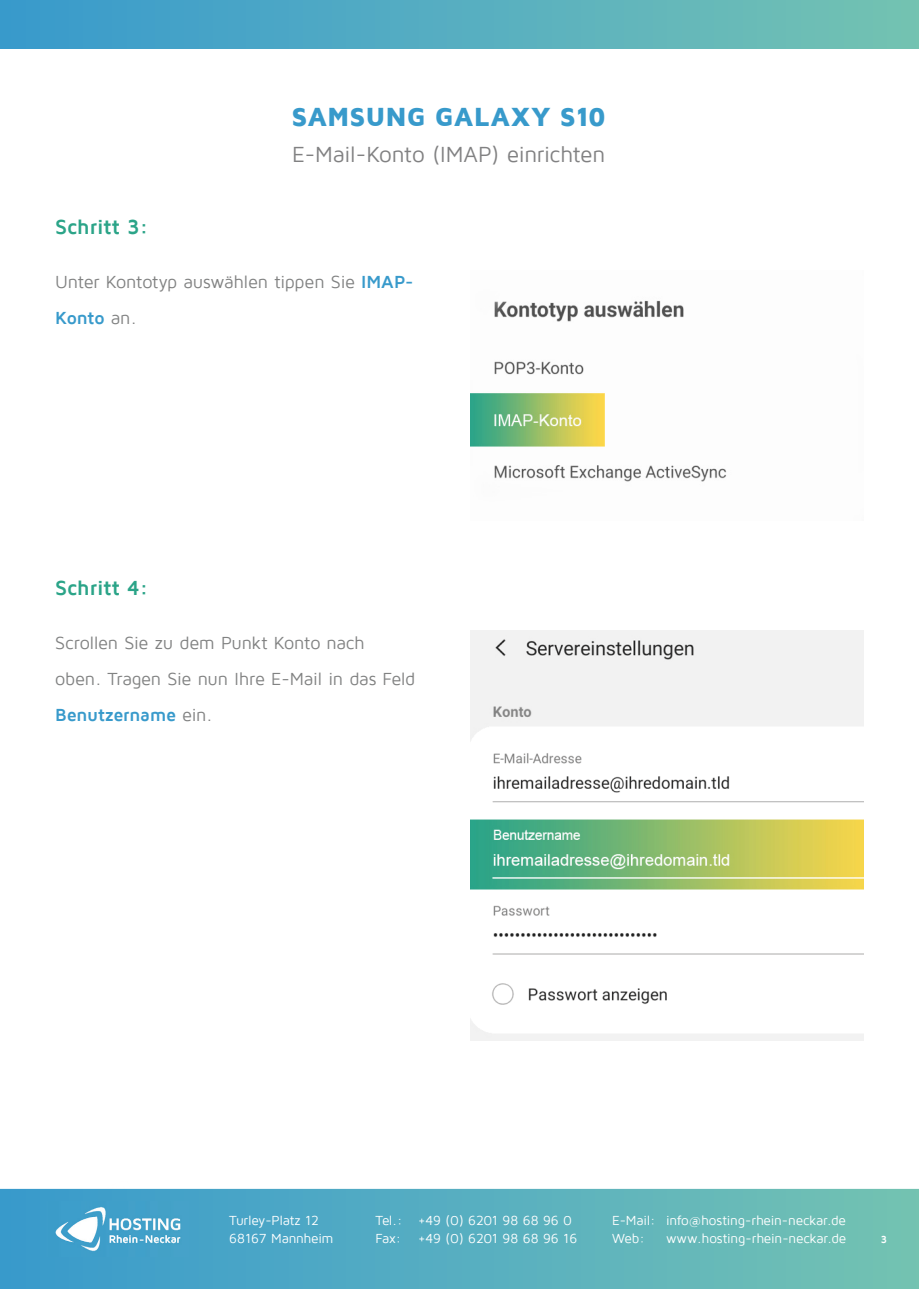
<style>
.page{position:relative;width:919px;height:1289px;background:#fff}
.page>*{position:absolute;margin:0;border:0;box-sizing:border-box;transform-origin:0 0}
.t1{font:900 27px "Maven Pro";letter-spacing:-.005em;color:#389acb}
.t2{font:22.5px "Maven Pro";letter-spacing:-.01em;color:#818182}
.t3{font:700 21px "Maven Pro";letter-spacing:-.01em;color:#2ba488}
.t4{font:18px/36px "Maven Pro";letter-spacing:-.015em;color:#818282}
.t5{font:13.5px/18px "Maven Pro";letter-spacing:-.015em;color:#fff}
.t6{font:700 10.5px "Maven Pro";color:#fff}
.s1{font-weight:700;color:#389acb}
</style>
<div class="page">
<div style="left:0;top:0;width:918px;height:48px;background:linear-gradient(to right,#399acd,#74c3b3)"></div>
<svg style="left:0;top:1188px;width:918px;height:100px;background:#5ab0bf"></svg>
<img style="left:47px;top:1201px;width:142px;height:55px">
<img style="left:470px;top:300px;width:257px;height:182px">
<img style="left:470px;top:630px;width:393px;height:410px">
<h3 class="t3" style="left:55px;top:216px;width:94px">Schritt 3:</h3>
<h1 class="t1" style="left:291px;top:103px;width:316px">SAMSUNG GALAXY S10</h1>
<h2 class="t2" style="left:292px;top:143px;width:315px">E-Mail-Konto (IMAP) einrichten</h2>
<h3 class="t4" style="left:55px;top:264px;width:360px">Unter Kontotyp auswählen tippen Sie <span class="s1">IMAP-<br>Konto</span> an.</h3>
<h3 class="t3" style="left:55px;top:576px;width:94px">Schritt 4:</h3>
<h3 class="t4" style="left:55px;top:624px;width:361px">Scrollen Sie zu dem Punkt Konto nach<br>oben. Tragen Sie nun Ihre E-Mail in das Feld<br><span class="s1">Benutzername</span> ein.</h3>
<p class="t5" style="left:229px;top:1211px;width:106px">Turley-Platz 12<br>68167 Mannheim</p>
<p class="t5" style="left:375px;top:1211px;width:203px">Tel.: +49 (0) 6201 98 68 96 0<br>Fax: +49 (0) 6201 98 68 96 16</p>
<p class="t5" style="left:612px;top:1211px;width:235px">E-Mail: info@hosting-rhein-neckar.de<br>Web:</p>
<p class="t5" style="left:666px;top:1229px;width:182px">www.hosting-rhein-neckar.de</p>
<p class="t6" style="left:880px;top:1233px;width:8px">3</p>
</div>
